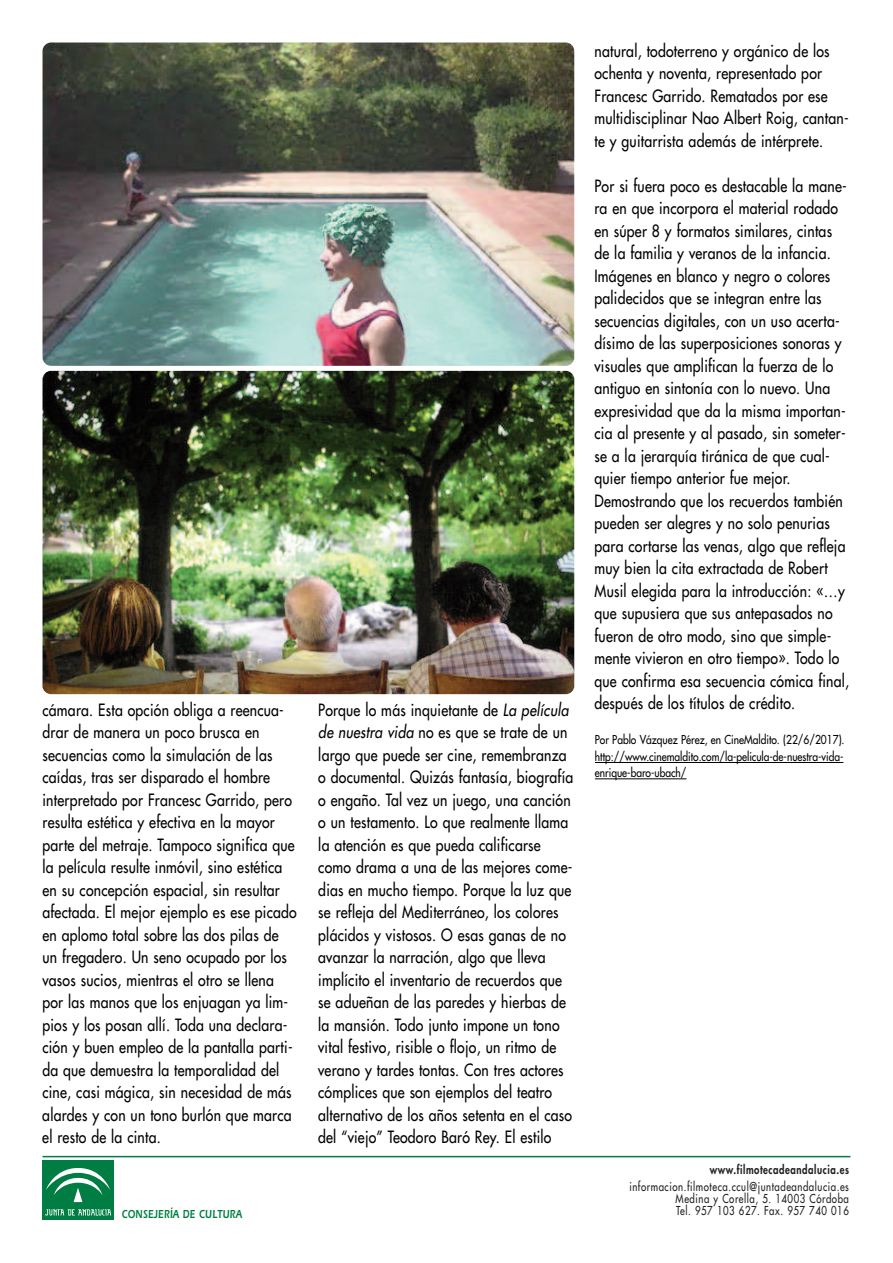
<style>
.page{position:relative;width:893px;height:1263px;background:#fff}
.page>*{position:absolute;margin:0;border:0;box-sizing:border-box;transform-origin:0 0}
.t1{font:16.5px/22.5px "Futura LT";letter-spacing:.015em;color:#000;scale:.85 1}
.t2{font:12px/16.4px "Futura LT";color:#000;text-align:justify;scale:.85 1}
.t3{font:12px/12px "Futura LT";letter-spacing:.06em;color:#231f20;text-align:right;scale:.8 1}
.t4{font:800 12px "Futura LT";letter-spacing:.06em;color:#231f20;scale:.8 1}
.t5{font:12px "Erie Black Plain";letter-spacing:.03em;color:#007d43;scale:.75 1}
.s1{font-style:italic}
</style>
<div class="page">
<hr style="left:595px;top:762px;width:248px;height:1px;background:#000">
<hr style="left:595px;top:778px;width:91px;height:1px;background:#000">
<hr style="left:43px;top:1156px;width:807px;height:1px;background:#007d43">
<img style="left:43px;top:43px;width:531px;height:323px;border-radius:9px">
<img style="left:43px;top:371px;width:531px;height:323px;border-radius:9px">
<div style="left:43px;top:1160px;width:71px;height:60px;background:#007d43"></div>
<svg style="left:45px;top:1209px;width:66px;height:6px"></svg>
<svg style="left:46px;top:1168px;width:64px;height:35px"></svg>
<p class="t1" style="left:42px;top:698px;width:301px">cámara. Esta opción obliga a reencua&shy;drar de manera un poco brusca en secuencias como la simulación de las caídas, tras ser disparado el hombre interpretado por Francesc Garrido, pero resulta estética y efectiva en la mayor parte del metraje. Tampoco significa que la película resulte inmóvil, sino estética en su concepción espacial, sin resultar afectada. El mejor ejemplo es ese picado en aplomo total sobre las dos pilas de un fregadero. Un seno ocupado por los vasos sucios, mientras el otro se llena por las manos que los enjuagan ya lim&shy;pios y los posan allí. Toda una declara&shy;ción y buen empleo de la pantalla parti&shy;da que demuestra la temporalidad del cine, casi mágica, sin necesidad de más alardes y con un tono burlón que marca el resto de la cinta.</p>
<p class="t1" style="left:318px;top:698px;width:302px">Porque lo más inquietante de <span class="s1">La película de nuestra vida</span> no es que se trate de un largo que puede ser cine, remembranza o documental. Quizás fantasía, biografía o engaño. Tal vez un juego, una canción o un testamento. Lo que realmente llama la atención es que pueda calificarse como drama a una de las mejores come&shy;dias en mucho tiempo. Porque la luz que se refleja del Mediterráneo, los colores plácidos y vistosos. O esas ganas de no avanzar la narración, algo que lleva implícito el inventario de recuerdos que se adueñan de las paredes y hierbas de la mansión. Todo junto impone un tono vital festivo, risible o flojo, un ritmo de verano y tardes tontas. Con tres actores cómplices que son ejemplos del teatro alternativo de los años setenta en el caso del “viejo” Teodoro Baró Rey. El estilo</p>
<p class="t1" style="left:594px;top:39px;width:301px">natural, todoterreno y orgánico de los ochenta y noventa, representado por Francesc Garrido. Rematados por ese multidisciplinar Nao Albert Roig, cantan&shy;te y guitarrista además de intérprete.</p>
<p class="t1" style="left:594px;top:174px;width:301px">Por si fuera poco es destacable la mane&shy;ra en que incorpora el material rodado en súper 8 y formatos similares, cintas de la familia y veranos de la infancia.<br>Imágenes en blanco y negro o colores palidecidos que se integran entre las secuencias digitales, con un uso acerta&shy;dísimo de las superposiciones sonoras y visuales que amplifican la fuerza de lo antiguo en sintonía con lo nuevo. Una expresividad que da la misma importan&shy;cia al presente y al pasado, sin someter&shy;se a la jerarquía tiránica de que cual&shy;quier tiempo anterior fue mejor.<br>Demostrando que los recuerdos también pueden ser alegres y no solo penurias para cortarse las venas, algo que refleja muy bien la cita extractada de Robert Musil elegida para la introducción: «…y que supusiera que sus antepasados no fueron de otro modo, sino que simple&shy;mente vivieron en otro tiempo». Todo lo que confirma esa secuencia cómica final, después de los títulos de crédito.</p>
<p class="t2" style="left:595px;top:731px;width:295px">Por Pablo Vázquez Pérez, en CineMaldito. (22/6/2017). http://www.cinemaldito.com/la-pelicula-de-nuestra-vida&shy;enrique-baro-ubach/</p>
<p class="t4" style="left:710px;top:1162px;width:176px">www.filmotecadeandalucia.es</p>
<p class="t3" style="left:629px;top:1180px;width:276px">informacion.filmoteca.ccul@juntadeandalucia.es<br>Medina y Corella, 5. 14003 Córdoba</p>
<p class="t5" style="left:122px;top:1206px;width:162px">CONSEJERÍA DE CULTURA</p>
<p class="t3" style="left:676px;top:1204px;width:217px">Tel. 957 103 627. Fax. 957 740 016</p>
</div>
